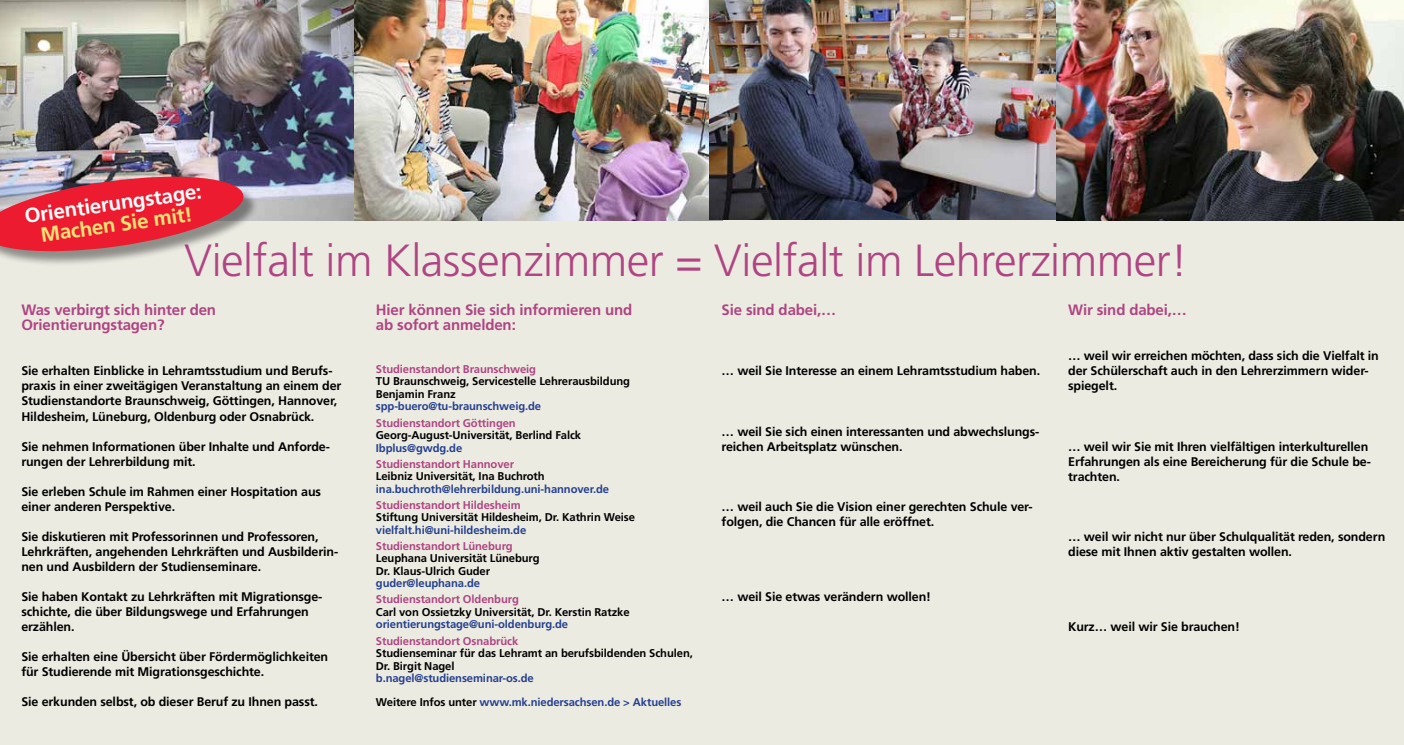
<style>
.page{position:relative;width:1404px;height:745px;background:#fff}
.page>*{position:absolute;margin:0;border:0;box-sizing:border-box;transform-origin:0 0}
.t1{font:300 45px "Frutiger";letter-spacing:-.01em;color:#af4582}
.t2{font:700 20.5px "Frutiger";color:#fff}
.t3{font:700 20.5px "Frutiger";color:#ffe476}
.t4{font:700 15px/15px "Frutiger";letter-spacing:-.01em;color:#af4582}
.t5{font:700 12.5px/15px "Frutiger";letter-spacing:-.01em;color:#000}
.t6{font:700 11.25px/12.5px "Frutiger";letter-spacing:-.01em;color:#000}
.t7{font:700 11.25px/24.1px "Frutiger";letter-spacing:-.01em;color:#25408f}
.t8{font:700 11.25px "Frutiger";letter-spacing:-.01em;color:#af4582}
.s1{color:#000}
</style>
<div class="page">
<div style="left:0;top:0;width:1403px;height:744px;background:#ecebe2"></div>
<img style="left:0;top:0;width:354px;height:220px">
<img style="left:354px;top:0;width:355px;height:220px">
<img style="left:709px;top:0;width:347px;height:220px">
<img style="left:1056px;top:0;width:347px;height:220px">
<div style="left:0;top:178px;width:259px;height:89px;background:#000;opacity:.4"></div>
<svg style="left:0;top:171px;width:246px;height:85px;background:#d5505e"></svg>
<h2 class="t2" style="left:23px;top:204px;width:180px;rotate:-8deg">Orientierungstage:</h2>
<h2 class="t3" style="left:39px;top:223px;width:154px;rotate:-8deg">Machen Sie mit!</h2>
<h1 class="t1" style="left:184px;top:234px;width:1005px">Vielfalt im Klassenzimmer = Vielfalt im Lehrerzimmer!</h1>
<p class="t4" style="left:21px;top:302px;width:196px">Was verbirgt sich hinter den<br>Orientierungstagen?</p>
<p class="t5" style="left:21px;top:363px;width:321px">Sie erhalten Einblicke in Lehramtsstudium und Berufs&shy;praxis in einer zweitägigen Veranstaltung an einem der Studienstandorte Braunschweig, Göttingen, Hannover, Hildesheim, Lüneburg, Oldenburg oder Osnabrück.</p>
<p class="t5" style="left:21px;top:438px;width:310px">Sie nehmen Informationen über Inhalte und Anforde&shy;rungen der Lehrerbildung mit.</p>
<p class="t5" style="left:21px;top:483px;width:301px">Sie erleben Schule im Rahmen einer Hospitation aus einer anderen Perspektive.</p>
<p class="t5" style="left:21px;top:528px;width:318px">Sie diskutieren mit Professorinnen und Professoren,<br>Lehrkräften, angehenden Lehrkräften und Ausbilderin&shy;nen und Ausbildern der Studienseminare.</p>
<p class="t5" style="left:21px;top:588px;width:302px">Sie haben Kontakt zu Lehrkräften mit Migrationsge&shy;schichte, die über Bildungswege und Erfahrungen erzählen.</p>
<p class="t5" style="left:21px;top:648px;width:308px">Sie erhalten eine Übersicht über Fördermöglichkeiten für Studierende mit Migrationsgeschichte.</p>
<p class="t5" style="left:21px;top:693px;width:298px">Sie erkunden selbst, ob dieser Beruf zu Ihnen passt.</p>
<p class="t4" style="left:376px;top:302px;width:258px">Hier können Sie sich informieren und ab sofort anmelden:</p>
<p class="t8" style="left:376px;top:362px;width:162px">Studienstandort Braunschweig</p>
<p class="t6" style="left:376px;top:375px;width:256px">TU Braunschweig, Servicestelle Lehrerausbildung<br>Benjamin Franz</p>
<p class="t7" style="left:376px;top:394px;width:167px">spp-buero@tu-braunschweig.de</p>
<p class="t8" style="left:376px;top:416px;width:141px">Studienstandort Göttingen</p>
<p class="t6" style="left:376px;top:428px;width:207px">Georg-August-Universität, Berlind Falck</p>
<p class="t7" style="left:376px;top:435px;width:88px">Ibplus@gwdg.de</p>
<p class="t8" style="left:376px;top:457px;width:140px">Studienstandort Hannover</p>
<p class="t6" style="left:376px;top:469px;width:170px">Leibniz Universität, Ina Buchroth</p>
<p class="t7" style="left:376px;top:476px;width:234px">ina.buchroth@lehrerbildung.uni-hannover.de</p>
<p class="t8" style="left:376px;top:498px;width:146px">Studienstandort Hildesheim</p>
<p class="t6" style="left:376px;top:510px;width:260px">Stiftung Universität Hildesheim, Dr. Kathrin Weise</p>
<p class="t7" style="left:376px;top:517px;width:152px">vielfalt.hi@uni-hildesheim.de</p>
<p class="t8" style="left:376px;top:539px;width:138px">Studienstandort Lüneburg</p>
<p class="t6" style="left:376px;top:551px;width:165px">Leuphana Universität Lüneburg<br>Dr. Klaus-Ulrich Guder</p>
<p class="t7" style="left:376px;top:571px;width:106px">guder@leuphana.de</p>
<p class="t8" style="left:376px;top:592px;width:144px">Studienstandort Oldenburg</p>
<p class="t6" style="left:376px;top:605px;width:255px">Carl von Ossietzky Universität, Dr. Kerstin Ratzke</p>
<p class="t7" style="left:376px;top:612px;width:194px">orientierungstage@uni-oldenburg.de</p>
<p class="t8" style="left:376px;top:633px;width:144px">Studienstandort Osnabrück</p>
<p class="t6" style="left:376px;top:646px;width:318px">Studienseminar für das Lehramt an berufsbildenden Schulen,<br>Dr. Birgit Nagel</p>
<p class="t7" style="left:376px;top:665px;width:307px">b.nagel@studienseminar-os.de<br><span class="s1">Weitere Infos unter</span> www.mk.niedersachsen.de &gt; Aktuelles</p>
<p class="t4" style="left:721px;top:302px;width:116px">Sie sind dabei,…</p>
<p class="t5" style="left:721px;top:363px;width:320px">… weil Sie Interesse an einem Lehramtsstudium haben.</p>
<p class="t5" style="left:721px;top:423px;width:319px">… weil Sie sich einen interessanten und abwechslungs&shy;reichen Arbeitsplatz wünschen.</p>
<p class="t5" style="left:721px;top:498px;width:312px">… weil auch Sie die Vision einer gerechten Schule ver&shy;folgen, die Chancen für alle eröffnet.</p>
<p class="t5" style="left:721px;top:588px;width:211px">… weil Sie etwas verändern wollen!</p>
<p class="t4" style="left:1068px;top:302px;width:120px">Wir sind dabei,…</p>
<p class="t5" style="left:1068px;top:348px;width:312px">… weil wir erreichen möchten, dass sich die Vielfalt in der Schülerschaft auch in den Lehrerzimmern wider&shy;spiegelt.</p>
<p class="t5" style="left:1068px;top:438px;width:304px">… weil wir Sie mit Ihren vielfältigen interkulturellen<br>Erfahrungen als eine Bereicherung für die Schule be&shy;trachten.</p>
<p class="t5" style="left:1068px;top:528px;width:319px">… weil wir nicht nur über Schulqualität reden, sondern diese mit Ihnen aktiv gestalten wollen.</p>
<p class="t5" style="left:1068px;top:618px;width:173px">Kurz… weil wir Sie brauchen!</p>
</div>
